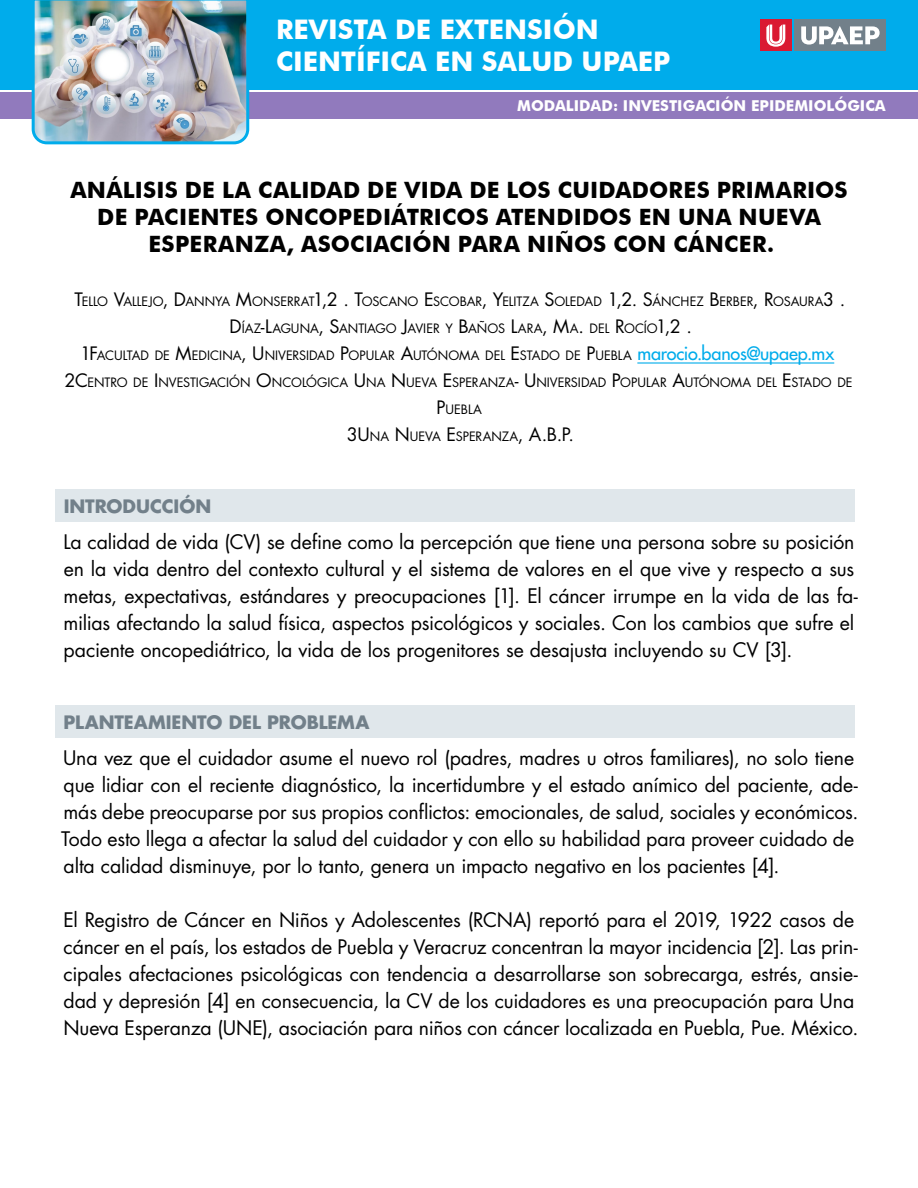
<style>
.page{position:relative;width:918px;height:1188px;background:#fff}
.page>*{position:absolute;margin:0;border:0;box-sizing:border-box;transform-origin:0 0}
.t1{font:700 27px/32.4px "Futura BT";color:#fff}
.título{font:700 22.5px/27px "Futura BT";letter-spacing:.01em;color:#000;text-align:center}
.cuerpo{font:19.5px/27px "Futura Std";letter-spacing:-.005em;color:#000}
.apartado{font:700 18px "Futura Std";letter-spacing:-.005em;color:#72808a}
.t2{font:700 15px "Futura BT";color:#fff}
.autores_c_email{font:12.6px/27px "Futura Std";letter-spacing:-.005em;color:#000;text-align:center}
.s1{font-size:18px}
.s2{font-weight:500;font-size:18px;color:#00aceb}
</style>
<div class="page">
<div style="left:0;top:92px;width:918px;height:27px;background:#917abd"></div>
<div style="left:0;top:0;width:918px;height:90px;background:#00aceb"></div>
<img style="left:31px;top:0;width:219px;height:145px">
<div style="left:795px;top:20px;width:91px;height:31px;background:#72808a"></div>
<svg style="left:801px;top:26px;width:79px;height:19px"></svg>
<div style="left:760px;top:20px;width:32px;height:31px;background:#da1a32"></div>
<svg style="left:766px;top:25px;width:19px;height:22px"></svg>
<hr style="left:637px;top:362px;width:197px;height:2px;background:#00aceb">
<div style="left:56px;top:489px;width:799px;height:33px;background:#e0e7eb"></div>
<div style="left:56px;top:705px;width:799px;height:33px;background:#e0e7eb"></div>
<h1 class="t1" style="left:276px;top:13px;width:396px">REVISTA DE EXTENSIÓN<br>CIENTÍFICA EN SALUD UPAEP</h1>
<p class="t2" style="left:517px;top:97px;width:370px">MODALIDAD: INVESTIGACIÓN EPIDEMIOLÓGICA</p>
<p class="título" style="left:71px;top:176px;width:779px">ANÁLISIS DE LA CALIDAD DE VIDA DE LOS CUIDADORES PRIMARIOS<br>DE PACIENTES ONCOPEDIÁTRICOS ATENDIDOS EN UNA NUEVA<br>ESPERANZA, ASOCIACIÓN PARA NIÑOS CON CÁNCER.</p>
<p class="autores_c_email" style="left:74px;top:288px;width:773px"><span class="s1">T</span>ELLO <span class="s1">V</span>ALLEJO<span class="s1">, D</span>ANNYA <span class="s1">M</span>ONSERRAT<span class="s1">1,2 . T</span>OSCANO <span class="s1">E</span>SCOBAR<span class="s1">, Y</span>ELITZA <span class="s1">S</span>OLEDAD <span class="s1">1,2. S</span>ÁNCHEZ <span class="s1">B</span> ERBER<span class="s1">, R</span>OSAURA<span class="s1">3 .<br>D</span>ÍAZ<span class="s1">-L</span>AGUNA<span class="s1">, S</span>ANTIAGO <span class="s1">J</span>AVI ER Y <span class="s1">B</span>AÑOS <span class="s1">L</span>ARA<span class="s1">, M</span>A<span class="s1">.</span> DEL <span class="s1">R</span>OCÍO<span class="s1">1,2 .</span></p>
<p class="autores_c_email" style="left:80px;top:342px;width:756px"><span class="s1">1F</span>ACULTAD DE <span class="s1">M</span>EDI CI NA<span class="s1">, U</span> NIVERSI DAD <span class="s1">P</span>OPULAR <span class="s1">A</span>UTÓNOMA DEL <span class="s1">E</span>STADO DE <span class="s1">P</span>UEBLA <span class="s2">marocio.banos@upaep.mx</span></p>
<p class="autores_c_email" style="left:65px;top:369px;width:790px"><span class="s1">2C</span>ENTRO DE <span class="s1">I</span>NVESTIGACI ÓN <span class="s1">O</span>NCOLÓGICA <span class="s1">U</span> NA <span class="s1">N</span> UEVA <span class="s1">E</span>SPERANZA<span class="s1">- U</span> NIVERSI DAD <span class="s1">P</span>OPULAR <span class="s1">A</span>UTÓNOMA DEL <span class="s1">E</span>STADO DE<br><span class="s1">P</span>UEBLA</p>
<p class="autores_c_email" style="left:347px;top:423px;width:229px"><span class="s1">3U</span> NA <span class="s1">N</span> UEVA <span class="s1">E</span>SPERANZA<span class="s1">, A.B.P.</span></p>
<p class="apartado" style="left:64px;top:494px;width:149px">INTRODUCCIÓN</p>
<p class="cuerpo" style="left:63px;top:529px;width:796px">La calidad de vida (CV) se define como la percepción que tiene una persona sobre su posición en la vida dentro del contexto cultural y el sistema de valores en el que vive y respecto a sus metas, expectativas, estándares y preocupaciones [1]. El cáncer irrumpe en la vida de las fa&shy;milias afectando la salud física, aspectos psicológicos y sociales. Con los cambios que sufre el paciente oncopediátrico, la vida de los progenitores se desajusta incluyendo su CV [3].</p>
<p class="apartado" style="left:64px;top:710px;width:307px">PLANTEAMIENTO DEL PROBLEMA</p>
<p class="cuerpo" style="left:61px;top:745px;width:799px">Una vez que el cuidador asume el nuevo rol (padres, madres u otros familiares), no solo tiene que lidiar con el reciente diagnóstico, la incertidumbre y el estado anímico del paciente, ade&shy;más debe preocuparse por sus propios conflictos: emocionales, de salud, sociales y económicos.<br>Todo esto llega a afectar la salud del cuidador y con ello su habilidad para proveer cuidado de alta calidad disminuye, por lo tanto, genera un impacto negativo en los pacientes [4].</p>
<p class="cuerpo" style="left:63px;top:907px;width:797px">El Registro de Cáncer en Niños y Adolescentes (RCNA) reportó para el 2019, 1922 casos de cáncer en el país, los estados de Puebla y Veracruz concentran la mayor incidencia [2]. Las prin&shy;cipales afectaciones psicológicas con tendencia a desarrollarse son sobrecarga, estrés, ansie&shy;dad y depresión [4] en consecuencia, la CV de los cuidadores es una preocupación para Una Nueva Esperanza (UNE), asociación para niños con cáncer localizada en Puebla, Pue. México.</p>
</div>
